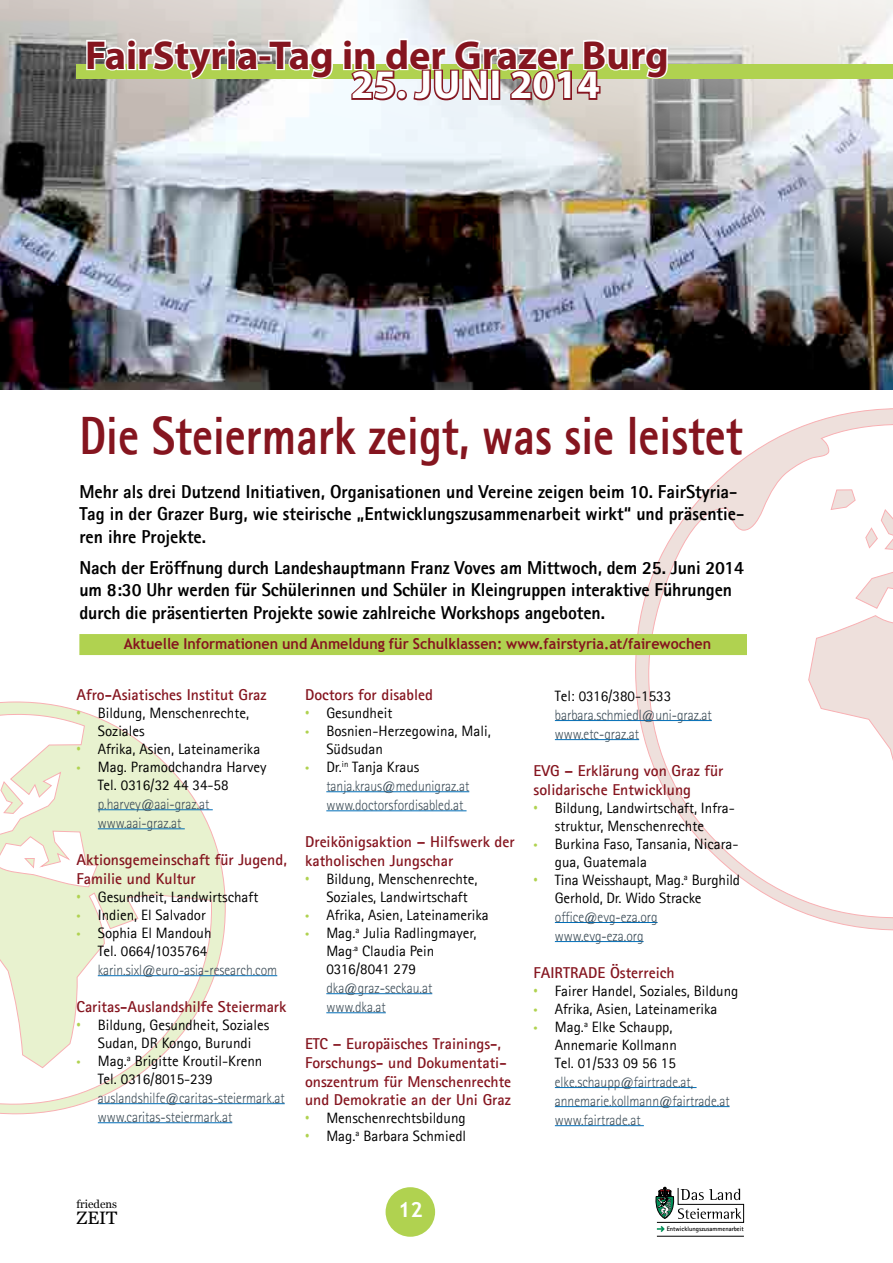
<style>
.page{position:relative;width:893px;height:1263px;background:#fff}
.page>*{position:absolute;margin:0;border:0;box-sizing:border-box;transform-origin:0 0}
.t1{font:800 54px "Agfa Rotis Sans Serif";color:#85151f;scale:.84 1}
.t2{font:700 40.5px "Myriad Pro";color:#85151f}
.t3{font:700 40.5px "Myriad Pro";color:#fff}
.t4{font:700 21px "Trebuchet MS";color:#fff}
.t5{font:800 18.75px/22.5px "Agfa Rotis Sans Serif";letter-spacing:-.005em;color:#000;scale:.95 1}
.t6{font:18px "Georgia";color:#000}
.t7{font:700 15.75px/18.9px "Agfa Rotis Sans Serif";color:#85151f}
.t8{font:15px/18px "Agfa Rotis Sans Serif";color:#000}
.t9{font:300 15px/19px "Agfa Rotis Sans Serif";color:#3b4b56;scale:.9 1}
.t10{font:700 15px "Trebuchet MS";color:#85151f;scale:.95 1}
.t11{font:11.25px "Georgia";color:#000}
.t12{font:700 6.45px "Agfa Rotis Sans Serif";color:#000}
.s1{font-family:"Arial Narrow";color:#b0d250}
.s2{font-family:"Myriad Pro";color:#b0d250}
.s3{font-family:"Myriad Pro";font-weight:400;color:#b0d250}
.s4{font-weight:400;color:#000}
</style>
<div class="page">
<svg style="left:635px;top:408px;width:258px;height:522px"></svg>
<svg style="left:0;top:701px;width:226px;height:413px"></svg>
<hr style="left:98px;top:809px;width:115px;height:1px;background:#006db7">
<hr style="left:98px;top:828px;width:87px;height:1px;background:#006db7">
<hr style="left:98px;top:975px;width:179px;height:1px;background:#006db7">
<hr style="left:98px;top:1103px;width:187px;height:1px;background:#006db7">
<hr style="left:98px;top:1122px;width:134px;height:1px;background:#006db7">
<hr style="left:326px;top:791px;width:143px;height:1px;background:#006db7">
<hr style="left:326px;top:810px;width:141px;height:1px;background:#006db7">
<hr style="left:326px;top:993px;width:106px;height:1px;background:#006db7">
<hr style="left:326px;top:1012px;width:60px;height:1px;background:#006db7">
<hr style="left:555px;top:720px;width:157px;height:1px;background:#006db7">
<hr style="left:555px;top:739px;width:84px;height:1px;background:#006db7">
<hr style="left:555px;top:922px;width:103px;height:1px;background:#006db7">
<hr style="left:555px;top:941px;width:89px;height:1px;background:#006db7">
<hr style="left:555px;top:1087px;width:142px;height:1px;background:#006db7">
<hr style="left:555px;top:1106px;width:175px;height:1px;background:#006db7">
<hr style="left:555px;top:1125px;width:89px;height:1px;background:#006db7">
<img style="left:0;top:0;width:893px;height:389px">
<hr style="left:657px;top:1236px;width:87px;height:1px;background:#000">
<svg style="left:655px;top:1187px;width:89px;height:45px"></svg>
<div style="left:386px;top:1187px;width:49px;height:50px;background:#b0d250;border-radius:50%"></div>
<div style="left:77px;top:64px;width:816px;height:14px;background:#b0d250"></div>
<svg style="left:85px;top:37px;width:175px;height:44px"></svg>
<div style="left:258px;top:54px;width:14px;height:8px;border:3px solid #fff"></div>
<svg style="left:267px;top:38px;width:68px;height:42px"></svg>
<svg style="left:341px;top:37px;width:329px;height:65px"></svg>
<div style="left:79px;top:634px;width:668px;height:21px;background:#b0d250"></div>
<h2 class="t2" style="left:85px;top:29px;width:585px">FairStyria-Tag in der Grazer Burg</h2>
<h2 class="t3" style="left:351px;top:58px;width:250px">25. Juni 2014</h2>
<h1 class="t1" style="left:79px;top:401px;width:791px">Die Steiermark zeigt, was sie leistet</h1>
<p class="t5" style="left:79px;top:480px;width:701px">Mehr als drei Dutzend Initiativen, Organisationen und Vereine zeigen beim 10. FairStyria-<br>Tag in der Grazer Burg, wie steirische „Entwicklungszusammenarbeit wirkt“ und präsentie&shy;ren ihre Projekte.</p>
<p class="t5" style="left:79px;top:556px;width:701px">Nach der Eröffnung durch Landeshauptmann Franz Voves am Mittwoch, dem 25. Juni 2014 um 8:30 Uhr werden für Schülerinnen und Schüler in Kleingruppen interaktive Führungen durch die präsentierten Projekte sowie zahlreiche Workshops angeboten.</p>
<p class="t10" style="left:124px;top:635px;width:620px">Aktuelle Informationen und Anmeldung für Schulklassen: www.fairstyria.at/fairewochen</p>
<p class="t7" style="left:77px;top:685px;width:192px">Afro-Asiatisches Institut Graz</p>
<p class="t8" style="left:98px;top:704px;width:153px;text-indent:-21px"><span class="s1">•</span> Bildung, Menschenrechte,<br>Soziales</p>
<p class="t8" style="left:77px;top:740px;width:185px"><span class="s1">•</span> Afrika, Asien, Lateinamerika</p>
<p class="t8" style="left:98px;top:758px;width:170px;text-indent:-21px"><span class="s2">•</span> Mag. Pramodchandra Harvey<br>Tel. 0316/32 44 34-58</p>
<p class="t9" style="left:98px;top:794px;width:126px">p.harvey@aai-graz.at www.aai-graz.at</p>
<p class="t7" style="left:77px;top:850px;width:212px">Aktionsgemeinschaft für Jugend,<br>Familie und Kultur</p>
<p class="t8" style="left:77px;top:887px;width:183px"><span class="s1">•</span> Gesundheit, Landwirtschaft</p>
<p class="t8" style="left:77px;top:905px;width:131px"><span class="s2">•</span> Indien, El Salvador</p>
<p class="t8" style="left:77px;top:923px;width:137px;text-align:right"><span class="s2">•</span> Sophia El Mandouh<br>Tel. 0664/1035764</p>
<p class="t9" style="left:98px;top:960px;width:201px">karin.sixl@euro-asia-research.com</p>
<p class="t7" style="left:77px;top:997px;width:211px">Caritas-Auslandshilfe Steiermark</p>
<p class="t8" style="left:77px;top:1015px;width:194px;text-align:center"><span class="s1">•</span> Bildung, Gesundheit, Soziales<br>Sudan, DR Kongo, Burundi</p>
<p class="t8" style="left:98px;top:1051px;width:166px;text-indent:-21px"><span class="s2">•</span> Mag.<sup>a</sup> Brigitte Kroutil-Krenn<br>Tel. 0316/8015-239</p>
<p class="t9" style="left:98px;top:1088px;width:209px">auslandshilfe@caritas-steiermark.at www.caritas-steiermark.at</p>
<p class="t7" style="left:305px;top:685px;width:130px">Doctors for disabled</p>
<p class="t8" style="left:305px;top:704px;width:89px"><span class="s1">•</span> Gesundheit</p>
<p class="t8" style="left:326px;top:722px;width:166px;text-indent:-21px"><span class="s2">•</span> Bosnien-Herzegowina, Mali,<br>Südsudan</p>
<p class="t9" style="left:326px;top:757px;width:160px;text-indent:-21px"><span class="s3">•</span> <span class="s4">Dr.</span><sup>in</sup> <span class="s4">Tanja Kraus </span>tanja.kraus@medunigraz.at www.doctorsfordisabled.at</p>
<p class="t7" style="left:305px;top:832px;width:211px">Dreikönigsaktion – Hilfswerk der katholischen Jungschar</p>
<p class="t8" style="left:326px;top:869px;width:153px;text-indent:-21px"><span class="s1">•</span> Bildung, Menschenrechte,<br>Soziales, Landwirtschaft</p>
<p class="t8" style="left:305px;top:905px;width:185px"><span class="s2">•</span> Afrika, Asien, Lateinamerika</p>
<p class="t8" style="left:326px;top:923px;width:152px;text-indent:-21px"><span class="s2">•</span> Mag.<sup>a</sup> Julia Radlingmayer,<br>Mag<sup>.a</sup> Claudia Pein<br>0316/8041 279</p>
<p class="t9" style="left:326px;top:978px;width:119px">dka@graz-seckau.at www.dka.at</p>
<p class="t7" style="left:305px;top:1034px;width:208px">ETC – Europäisches Trainings-,<br>Forschungs- und Dokumentati&shy;onszentrum für Menschenrechte und Demokratie an der Uni Graz</p>
<p class="t8" style="left:305px;top:1109px;width:162px"><span class="s1">•</span> Menschenrechtsbildung</p>
<p class="t8" style="left:305px;top:1127px;width:163px"><span class="s1">•</span> Mag.<sup>a</sup> Barbara Schmiedl</p>
<p class="t8" style="left:555px;top:686px;width:118px">Tel: 0316/380-1533</p>
<p class="t9" style="left:555px;top:705px;width:176px">barbara.schmiedl@uni-graz.at www.etc-graz.at</p>
<p class="t7" style="left:534px;top:760px;width:191px">EVG – Erklärung von Graz für solidarische Entwicklung</p>
<p class="t8" style="left:555px;top:798px;width:181px;text-indent:-21px"><span class="s1">•</span> Bildung, Landwirtschaft, Infra&shy;struktur, Menschenrechte</p>
<p class="t8" style="left:555px;top:834px;width:185px;text-indent:-21px"><span class="s2">•</span> Burkina Faso, Tansania, Nicara&shy;gua, Guatemala</p>
<p class="t8" style="left:555px;top:870px;width:187px;text-indent:-21px"><span class="s1">•</span> Tina Weisshaupt, Mag.<sup>a</sup> Burghild<br>Gerhold, Dr. Wido Stracke</p>
<p class="t9" style="left:555px;top:907px;width:116px">office@evg-eza.org www.evg-eza.org</p>
<p class="t7" style="left:534px;top:962px;width:143px">FAIRTRADE Österreich</p>
<p class="t8" style="left:534px;top:981px;width:206px"><span class="s1">•</span> Fairer Handel, Soziales, Bildung</p>
<p class="t8" style="left:534px;top:999px;width:185px"><span class="s2">•</span> Afrika, Asien, Lateinamerika</p>
<p class="t8" style="left:555px;top:1017px;width:123px;text-indent:-21px"><span class="s2">•</span> Mag.<sup>a</sup> Elke Schaupp,<br>Annemarie Kollmann<br>Tel. 01/533 09 56 15</p>
<p class="t9" style="left:555px;top:1072px;width:196px">elke.schaupp@fairtrade.at, annemarie.kollmann@fairtrade.at www.fairtrade.at</p>
<p class="t11" style="left:77px;top:1197px;width:42px">friedens</p>
<p class="t6" style="left:77px;top:1207px;width:42px">ZEIT</p>
<h3 class="t4" style="left:398px;top:1196px;width:26px">12</h3>
<p class="t12" style="left:667px;top:1225px;width:79px">Entwicklungszusammenarbeit</p>
</div>
